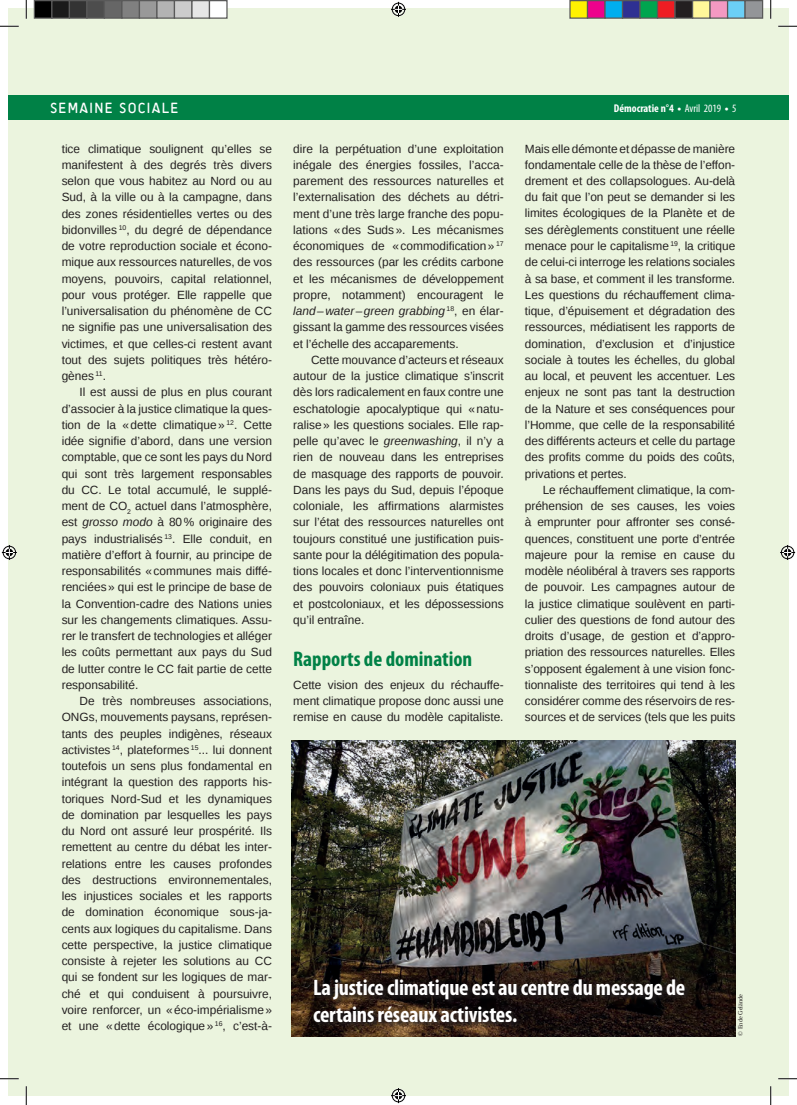
<style>
.page{position:relative;width:797px;height:1105px;background:#fff}
.page>*{position:absolute;margin:0;border:0;box-sizing:border-box;transform-origin:0 0}
.hors_texte{font:700 condensed 22.5px/27px "Myriad Pro";letter-spacing:-.01em;color:#fff}
._1erSOUSTITRE{font:700 condensed 21.25px "Myriad Pro";color:#008146}
.t1{font:15px "Sci Fly Sans";letter-spacing:.085em;color:#fff}
.dossier__txt_courant{font:11.88px/16.2px "Liberation Sans";color:#231f20;text-align:justify}
.t2{font:700 condensed 11.25px "Myriad Pro";color:#fff}
.txt_courant_2{font:6.25px "Liberation Serif";color:#231f20}
.s1{font-stretch:normal}
.s2{font-weight:400}
.s3{font-style:italic}
</style>
<div class="page">
<div style="left:26px;top:9px;width:762px;height:1087px;background:#ebf4de"></div>
<div style="left:9px;top:9px;width:17px;height:1087px;background:#ebf4de"></div>
<div style="left:9px;top:95px;width:17px;height:25px;background:#008146"></div>
<div style="left:15px;top:95px;width:773px;height:25px;background:#008146"></div>
<img style="left:292px;top:740px;width:443px;height:296px">
<svg style="left:313px;top:978px;width:379px;height:50px"></svg>
<svg style="left:0;top:25px;width:19px;height:2px"></svg>
<svg style="left:778px;top:25px;width:19px;height:2px"></svg>
<svg style="left:0;top:1078px;width:19px;height:1px"></svg>
<svg style="left:778px;top:1078px;width:19px;height:1px"></svg>
<svg style="left:25px;top:0;width:2px;height:19px"></svg>
<svg style="left:25px;top:1086px;width:2px;height:19px"></svg>
<svg style="left:770px;top:0;width:1px;height:19px"></svg>
<svg style="left:770px;top:1086px;width:1px;height:19px"></svg>
<svg style="left:391px;top:2px;width:15px;height:15px"></svg>
<svg style="left:391px;top:1088px;width:15px;height:15px"></svg>
<svg style="left:2px;top:545px;width:15px;height:15px"></svg>
<svg style="left:780px;top:545px;width:15px;height:15px"></svg>
<div style="left:34px;top:1px;width:18px;height:17px;background:#000"></div>
<div style="left:34px;top:0;width:18px;height:19px;border:1px solid #595959"></div>
<div style="left:52px;top:1px;width:17px;height:17px;background:#1a1a1a"></div>
<div style="left:51px;top:0;width:19px;height:19px;border:1px solid #595959"></div>
<div style="left:69px;top:1px;width:18px;height:17px;background:#333"></div>
<div style="left:69px;top:0;width:19px;height:19px;border:1px solid #595959"></div>
<div style="left:87px;top:1px;width:17px;height:17px;background:#4d4d4d"></div>
<div style="left:86px;top:0;width:19px;height:19px;border:1px solid #595959"></div>
<div style="left:104px;top:1px;width:18px;height:17px;background:#666"></div>
<div style="left:104px;top:0;width:18px;height:19px;border:1px solid #595959"></div>
<div style="left:122px;top:1px;width:17px;height:17px;background:#808080"></div>
<div style="left:121px;top:0;width:19px;height:19px;border:1px solid #595959"></div>
<div style="left:139px;top:1px;width:18px;height:17px;background:#999"></div>
<div style="left:139px;top:0;width:19px;height:19px;border:1px solid #595959"></div>
<div style="left:157px;top:1px;width:17px;height:17px;background:#b3b3b3"></div>
<div style="left:156px;top:0;width:19px;height:19px;border:1px solid #595959"></div>
<div style="left:174px;top:1px;width:18px;height:17px;background:#ccc"></div>
<div style="left:174px;top:0;width:18px;height:19px;border:1px solid #595959"></div>
<div style="left:192px;top:1px;width:17px;height:17px;background:#e6e6e6"></div>
<div style="left:191px;top:0;width:19px;height:19px;border:1px solid #595959"></div>
<div style="left:209px;top:1px;width:18px;height:17px;background:#fff"></div>
<div style="left:209px;top:0;width:19px;height:19px;border:1px solid #595959"></div>
<div style="left:570px;top:1px;width:17px;height:17px;background:#fff101"></div>
<div style="left:569px;top:0;width:19px;height:19px;border:1px solid #595959"></div>
<div style="left:587px;top:1px;width:18px;height:17px;background:#ed028c"></div>
<div style="left:587px;top:0;width:18px;height:19px;border:1px solid #595959"></div>
<div style="left:605px;top:1px;width:17px;height:17px;background:#00aeef"></div>
<div style="left:604px;top:0;width:19px;height:19px;border:1px solid #595959"></div>
<div style="left:622px;top:1px;width:18px;height:17px;background:#2e3092"></div>
<div style="left:622px;top:0;width:18px;height:19px;border:1px solid #595959"></div>
<div style="left:640px;top:1px;width:17px;height:17px;background:#00a54f"></div>
<div style="left:639px;top:0;width:19px;height:19px;border:1px solid #595959"></div>
<div style="left:657px;top:1px;width:18px;height:17px;background:#ee1d23"></div>
<div style="left:657px;top:0;width:18px;height:19px;border:1px solid #595959"></div>
<div style="left:675px;top:1px;width:17px;height:17px;background:#231f20"></div>
<div style="left:674px;top:0;width:19px;height:19px;border:1px solid #595959"></div>
<div style="left:692px;top:1px;width:18px;height:17px;background:#fff79a"></div>
<div style="left:692px;top:0;width:18px;height:19px;border:1px solid #595959"></div>
<div style="left:710px;top:1px;width:17px;height:17px;background:#f499c2"></div>
<div style="left:709px;top:0;width:19px;height:19px;border:1px solid #595959"></div>
<div style="left:727px;top:1px;width:18px;height:17px;background:#6bcff6"></div>
<div style="left:727px;top:0;width:18px;height:19px;border:1px solid #595959"></div>
<div style="left:745px;top:1px;width:17px;height:17px;background:#939598"></div>
<div style="left:744px;top:0;width:19px;height:19px;border:1px solid #595959"></div>
<p class="t1" style="left:50px;top:100px;width:130px">SEMAINE SOCIALE</p>
<p class="t2" style="left:614px;top:101px;width:124px">Démocratie n°4 <span class="s1">•</span> <span class="s2">Avril 2019</span> <span class="s1">•</span> <span class="s2">5</span></p>
<p class="dossier__txt_courant" style="left:62px;top:141px;width:212px">tice climatique soulignent qu’elles se manifestent à des degrés très divers selon que vous habitez au Nord ou au Sud, à la ville ou à la campagne, dans des zones résidentielles vertes ou des bidonvilles <sup>10</sup>, du degré de dépendance de votre reproduction sociale et écono&shy;mique aux ressources naturelles, de vos moyens, pouvoirs, capital relationnel, pour vous protéger. Elle rappelle que l’universalisation du phénomène de CC ne signifie pas une universalisation des victimes, et que celles-ci restent avant tout des sujets politiques très hétéro&shy;gènes <sup>11</sup>.</p>
<p class="dossier__txt_courant" style="left:62px;top:385px;width:212px;text-indent:18px">Il est aussi de plus en plus courant d’associer à la justice climatique la ques&shy;tion de la «dette climatique» <sup>12</sup>. Cette idée signifie d’abord, dans une version comptable, que ce sont les pays du Nord qui sont très largement responsables du CC. Le total accumulé, le supplé&shy;ment de CO<sub>2</sub> actuel dans l’atmosphère, est <span class="s3">grosso modo</span> à 80% originaire des pays industrialisés <sup>13</sup>. Elle conduit, en matière d’effort à fournir, au principe de responsabilités «communes mais diffé&shy;renciées» qui est le principe de base de la Convention-cadre des Nations unies sur les changements climatiques. Assu&shy;rer le transfert de technologies et alléger les coûts permettant aux pays du Sud de lutter contre le CC fait partie de cette responsabilité.</p>
<p class="dossier__txt_courant" style="left:62px;top:693px;width:212px;text-indent:18px">De très nombreuses associations, ONGs, mouvements paysans, représen&shy;tants des peuples indigènes, réseaux activistes <sup>14</sup>, plateformes <sup>15</sup>... lui donnent toutefois un sens plus fondamental en intégrant la question des rapports his&shy;toriques Nord-Sud et les dynamiques de domination par lesquelles les pays du Nord ont assuré leur prospérité. Ils remettent au centre du débat les inter&shy;relations entre les causes profondes des destructions environnementales, les injustices sociales et les rapports de domination économique sous-ja&shy;cents aux logiques du capitalisme. Dans cette perspective, la justice climatique consiste à rejeter les solutions au CC qui se fondent sur les logiques de mar&shy;ché et qui conduisent à poursuivre, voire renforcer, un «éco-impérialisme» et une «dette écologique» <sup>16</sup>, c’est-à-</p>
<p class="dossier__txt_courant" style="left:525px;top:141px;width:212px">Mais elle démonte et dépasse de manière fondamentale celle de la thèse de l’effon&shy;drement et des collapsologues. Au-delà du fait que l’on peut se demander si les limites écologiques de la Planète et de ses dérèglements constituent une réelle menace pour le capitalisme <sup>19</sup>, la critique de celui-ci interroge les relations sociales à sa base, et comment il les transforme.<br>Les questions du réchauffement clima&shy;tique, d’épuisement et dégradation des ressources, médiatisent les rapports de domination, d’exclusion et d’injustice sociale à toutes les échelles, du global au local, et peuvent les accentuer. Les enjeux ne sont pas tant la destruction de la Nature et ses conséquences pour l’Homme, que celle de la responsabilité des différents acteurs et celle du partage des profits comme du poids des coûts, privations et pertes.</p>
<p class="dossier__txt_courant" style="left:525px;top:482px;width:212px;text-indent:18px">Le réchauffement climatique, la com&shy;préhension de ses causes, les voies à emprunter pour affronter ses consé&shy;quences, constituent une porte d’entrée majeure pour la remise en cause du modèle néolibéral à travers ses rapports de pouvoir. Les campagnes autour de la justice climatique soulèvent en parti&shy;culier des questions de fond autour des droits d’usage, de gestion et d’appro&shy;priation des ressources naturelles. Elles s’opposent également à une vision fonc&shy;tionnaliste des territoires qui tend à les considérer comme des réservoirs de res&shy;sources et de services (tels que les puits</p>
<p class="dossier__txt_courant" style="left:293px;top:141px;width:212px">dire la perpétuation d’une exploitation inégale des énergies fossiles, l’acca&shy;parement des ressources naturelles et l’externalisation des déchets au détri&shy;ment d’une très large franche des popu&shy;lations «des Suds». Les mécanismes économiques de « commodification » <sup>17 </sup>des ressources (par les crédits carbone et les mécanismes de développement propre, notamment) encouragent le <span class="s3">land–water–green grabbing</span> <sup>18</sup>, en élar&shy;gissant la gamme des ressources visées et l’échelle des accaparements.</p>
<p class="dossier__txt_courant" style="left:293px;top:352px;width:212px;text-indent:18px">Cette mouvance d’acteurs et réseaux autour de la justice climatique s’inscrit dès lors radicalement en faux contre une eschatologie apocalyptique qui «natu&shy;ralise» les questions sociales. Elle rap&shy;pelle qu’avec le <span class="s3">greenwashing</span>, il n’y a rien de nouveau dans les entreprises de masquage des rapports de pouvoir.<br>Dans les pays du Sud, depuis l’époque coloniale, les affirmations alarmistes sur l’état des ressources naturelles ont toujours constitué une justification puis&shy;sante pour la délégitimation des popula&shy;tions locales et donc l’interventionnisme des pouvoirs coloniaux puis étatiques et postcoloniaux, et les dépossessions qu’il entraîne.</p>
<p class="_1erSOUSTITRE" style="left:293px;top:646px;width:180px">Rapports de domination</p>
<p class="dossier__txt_courant" style="left:293px;top:677px;width:212px">Cette vision des enjeux du réchauffe&shy;ment climatique propose donc aussi une remise en cause du modèle capitaliste.</p>
<p class="hors_texte" style="left:313px;top:974px;width:374px">La justice climatique est au centre du message de certains réseaux activistes.</p>
<p class="txt_courant_2" style="left:736px;top:1036px;width:43px;rotate:-90deg">© Ende Gelände</p>
</div>
